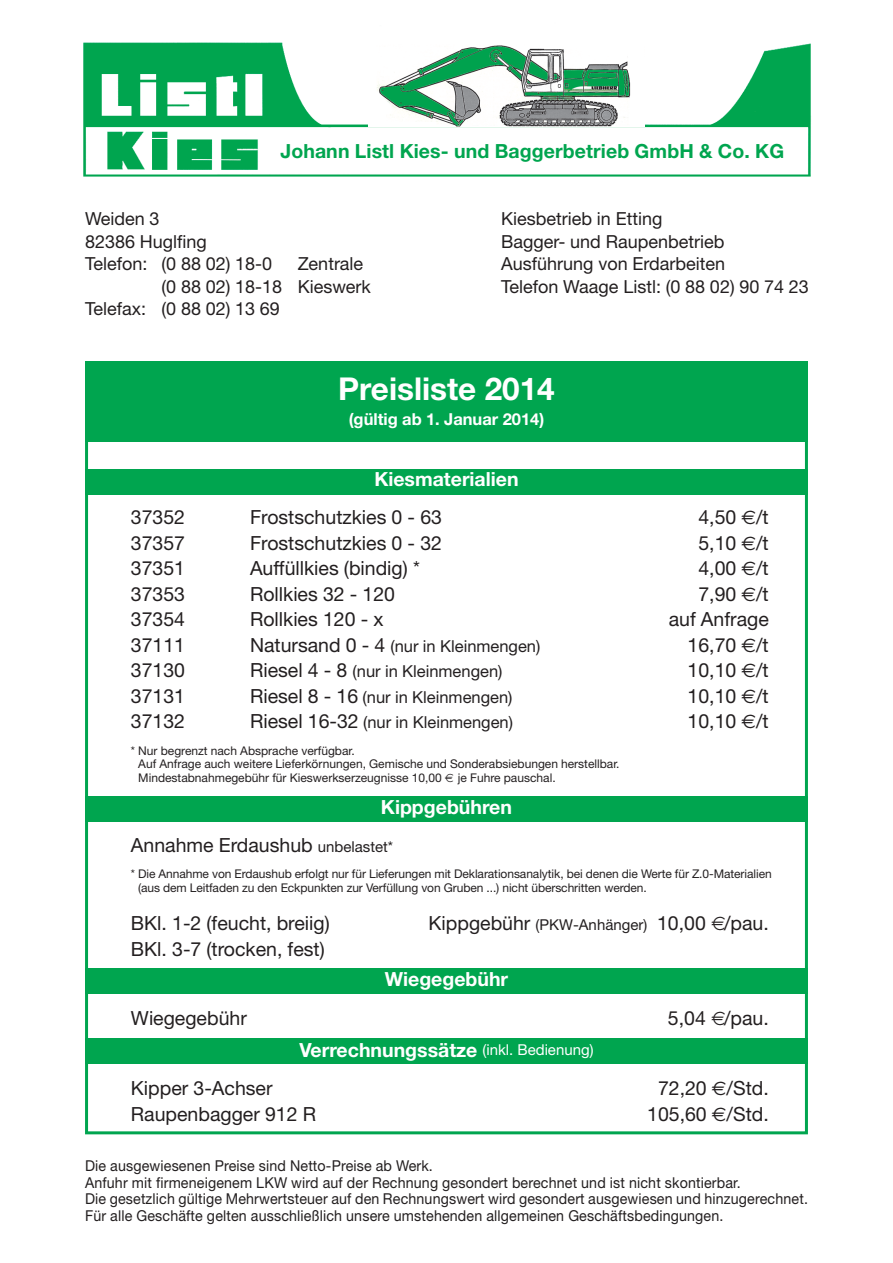
<style>
.page{position:relative;width:893px;height:1263px;background:#fff}
.page>*{position:absolute;margin:0;border:0;box-sizing:border-box;transform-origin:0 0}
.t1{font:700 31.5px "Helvetica Neue";color:#fff}
.t2{font:19.5px/38.2px "Helvetica Neue";color:#231f20}
.t3{font:700 19.5px "Helvetica Neue";color:#fff}
.t4{font:700 19.5px "Helvetica Neue";letter-spacing:.005em;color:#00a54f}
.t5{font:18px/22.5px "Helvetica Neue";color:#231f20}
.t6{font:16.5px "Helvetica Neue";color:#231f20}
.t7{font:700 16.5px "Helvetica Neue";color:#fff}
.t8{font:15px/16.5px "Helvetica Neue";letter-spacing:.01em;color:#231f20;scale:.95 1}
.t9{font:12px/13.5px "Helvetica Neue";letter-spacing:-.005em;color:#231f20}
.s1{font-family:"Euro Sans"}
.s2{font-size:19.5px}
.s3{font-weight:700;color:#fff}
.s4{font-size:15px}
.s5{font-weight:400;font-size:15px}
</style>
<div class="page">
<div style="left:85px;top:968px;width:723px;height:26px;background:#00a54f"></div>
<img style="left:83px;top:42px;width:728px;height:135px">
<img style="left:369px;top:43px;width:275px;height:83px">
<div style="left:85px;top:361px;width:723px;height:81px;background:#00a54f"></div>
<div style="left:85px;top:469px;width:723px;height:25px;background:#00a54f"></div>
<div style="left:85px;top:796px;width:723px;height:26px;background:#00a54f"></div>
<div style="left:85px;top:1039px;width:723px;height:25px;background:#00a54f"></div>
<div style="left:262px;top:136px;width:541px;height:34px;background:#fff"></div>
<p class="t4" style="left:280px;top:144px;width:505px">Johann Listl Kies- und Baggerbetrieb GmbH &amp; Co. KG</p>
<p class="t5" style="left:85px;top:210px;width:189px">Weiden 3<br>82386 Huglfing<br>Telefon: (0 88 02) 18-0</p>
<p class="t5" style="left:298px;top:255px;width:67px">Zentrale</p>
<p class="t5" style="left:162px;top:277px;width:211px">(0 88 02) 18-18 Kieswerk</p>
<p class="t5" style="left:85px;top:300px;width:196px">Telefax: (0 88 02) 13 69</p>
<p class="t5" style="left:501px;top:210px;width:309px">Kiesbetrieb in Etting<br>Bagger- und Raupenbetrieb<br>Ausführung von Erdarbeiten<br>Telefon Waage Listl: (0 88 02) 90 74 23</p>
<h1 class="t1" style="left:338px;top:377px;width:218px">Preisliste 2014</h1>
<p class="t7" style="left:349px;top:414px;width:197px">(gültig ab 1. Januar 2014)</p>
<p class="t3" style="left:374px;top:472px;width:146px">Kiesmaterialien</p>
<p class="t2" style="left:131px;top:500px;width:56px">37352</p>
<p class="t2" style="left:250px;top:500px;width:194px">Frostschutzkies 0 - 63</p>
<p class="t2" style="left:698px;top:500px;width:72px">4,50 <span class="s1">€</span>/t</p>
<p class="t2" style="left:131px;top:526px;width:56px">37357</p>
<p class="t2" style="left:250px;top:526px;width:194px">Frostschutzkies 0 - 32</p>
<p class="t2" style="left:698px;top:526px;width:72px">5,10 <span class="s1">€</span>/t</p>
<p class="t2" style="left:131px;top:551px;width:56px">37351</p>
<p class="t2" style="left:250px;top:551px;width:171px">Auffüllkies (bindig) *</p>
<p class="t2" style="left:698px;top:551px;width:72px">4,00 <span class="s1">€</span>/t</p>
<p class="t2" style="left:131px;top:577px;width:56px">37353</p>
<p class="t2" style="left:250px;top:577px;width:147px">Rollkies 32 - 120</p>
<p class="t2" style="left:698px;top:577px;width:72px">7,90 <span class="s1">€</span>/t</p>
<p class="t2" style="left:131px;top:602px;width:56px">37354</p>
<p class="t2" style="left:250px;top:602px;width:135px">Rollkies 120 - x</p>
<p class="t2" style="left:669px;top:602px;width:102px">auf Anfrage</p>
<p class="t2" style="left:131px;top:628px;width:56px">37111</p>
<p class="t6" style="left:250px;top:640px;width:292px"><span class="s2">Natursand 0 - 4</span> (nur in Kleinmengen)</p>
<p class="t2" style="left:688px;top:628px;width:83px">16,70 <span class="s1">€</span>/t</p>
<p class="t2" style="left:131px;top:653px;width:56px">37130</p>
<p class="t6" style="left:250px;top:666px;width:254px"><span class="s2">Riesel 4 - 8</span> (nur in Kleinmengen)</p>
<p class="t2" style="left:688px;top:653px;width:83px">10,10 <span class="s1">€</span>/t</p>
<p class="t2" style="left:131px;top:679px;width:56px">37131</p>
<p class="t6" style="left:250px;top:691px;width:264px"><span class="s2">Riesel 8 - 16</span> (nur in Kleinmengen)</p>
<p class="t2" style="left:688px;top:679px;width:83px">10,10 <span class="s1">€</span>/t</p>
<p class="t2" style="left:131px;top:704px;width:56px">37132</p>
<p class="t6" style="left:250px;top:717px;width:265px"><span class="s2">Riesel 16-32</span> (nur in Kleinmengen)</p>
<p class="t2" style="left:688px;top:704px;width:83px">10,10 <span class="s1">€</span>/t</p>
<p class="t9" style="left:138px;top:745px;width:483px;text-indent:-7px">* Nur begrenzt nach Absprache verfügbar.<br>Auf Anfrage auch weitere Lieferkörnungen, Gemische und Sonderabsiebungen herstellbar.<br>Mindestabnahmegebühr für Kieswerkserzeugnisse 10,00</p>
<p class="t9" style="left:458px;top:772px;width:99px">je Fuhre pauschal.</p>
<p class="t2" style="left:131px;top:790px;width:383px;text-indent:250px"><span class="s3">Kippgebühren<br></span>Annahme Erdaushub <span class="s4">unbelastet*</span></p>
<p class="t9" style="left:138px;top:868px;width:635px;text-indent:-7px">* Die Annahme von Erdaushub erfolgt nur für Lieferungen mit Deklarationsanalytik, bei denen die Werte für Z.0-Materialien (aus dem Leitfaden zu den Eckpunkten zur Verfüllung von Gruben ...) nicht überschritten werden.</p>
<p class="t2" style="left:131px;top:906px;width:200px">BKl. 1-2 (feucht, breiig)</p>
<p class="t2" style="left:429px;top:906px;width:342px">Kippgebühr <span class="s4">(PKW-Anhänger)</span> 10,00 /pau.</p>
<p class="t2" style="left:131px;top:931px;width:195px">BKl. 3-7 (trocken, fest)</p>
<p class="t3" style="left:385px;top:972px;width:125px">Wiegegebühr</p>
<p class="t2" style="left:131px;top:1000px;width:117px">Wiegegebühr</p>
<p class="t2" style="left:668px;top:1000px;width:102px">5,04 /pau.</p>
<p class="t3" style="left:299px;top:1043px;width:296px">Verrechnungssätze <span class="s5">(inkl. Bedienung)</span></p>
<p class="t2" style="left:131px;top:1071px;width:143px">Kipper 3-Achser</p>
<p class="t2" style="left:658px;top:1071px;width:112px">72,20 <span class="s1">€</span>/Std.</p>
<p class="t2" style="left:131px;top:1096px;width:187px">Raupenbagger 912 R</p>
<p class="t2" style="left:647px;top:1096px;width:123px">105,60 <span class="s1">€</span>/Std.</p>
<p class="t8" style="left:85px;top:1159px;width:762px">Die ausgewiesenen Preise sind Netto-Preise ab Werk.<br>Anfuhr mit firmeneigenem LKW wird auf der Rechnung gesondert berechnet und ist nicht skontierbar.<br>Die gesetzlich gültige Mehrwertsteuer auf den Rechnungswert wird gesondert ausgewiesen und hinzugerechnet.<br>Für alle Geschäfte gelten ausschließlich unsere umstehenden allgemeinen Geschäftsbedingungen.</p>
</div>
